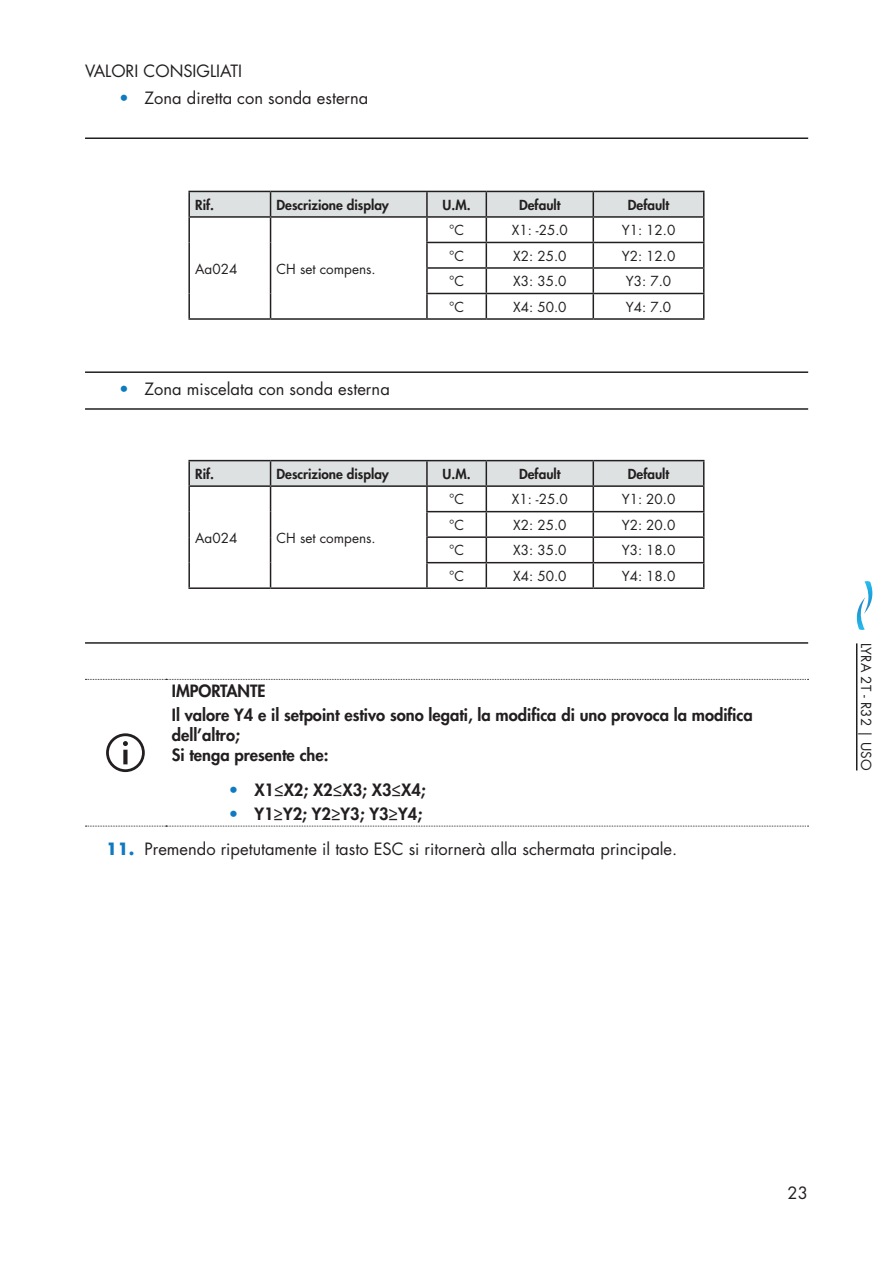
<style>
.page{position:relative;width:893px;height:1263px;background:#fff}
.page>*{position:absolute;margin:0;border:0;box-sizing:border-box;transform-origin:0 0}
.t1{font:800 16.5px/23.9px "Futura Std";color:#231f20}
.t2{font:16.5px "Futura Std";color:#231f20}
.t3{font:13.5px "Futura Std";color:#231f20}
.t4{font:800 13.5px "Futura Std";color:#231f20}
.s1{color:#0f7abf}
.s2{font-weight:700;color:#0f7abf}
</style>
<div class="page">
<hr style="left:856px;top:643px;width:1px;height:127px;background:#231f20">
<hr style="left:85px;top:137px;width:723px;height:2px;background:#231f20">
<hr style="left:85px;top:371px;width:723px;height:2px;background:#231f20">
<hr style="left:85px;top:408px;width:723px;height:2px;background:#231f20">
<hr style="left:85px;top:642px;width:723px;height:2px;background:#231f20">
<svg style="left:85px;top:679px;width:723px;height:1px"></svg>
<svg style="left:85px;top:826px;width:723px;height:1px"></svg>
<svg style="left:106px;top:733px;width:39px;height:39px"></svg>
<hr style="left:188px;top:191px;width:83px;height:1px;background:#231f20">
<hr style="left:188px;top:192px;width:2px;height:24px;background:#231f20">
<hr style="left:188px;top:216px;width:83px;height:2px;background:#231f20">
<hr style="left:188px;top:218px;width:2px;height:24px;background:#231f20">
<hr style="left:188px;top:242px;width:2px;height:26px;background:#231f20">
<hr style="left:188px;top:268px;width:2px;height:25px;background:#231f20">
<hr style="left:188px;top:293px;width:2px;height:25px;background:#231f20">
<svg style="left:189px;top:191px;width:515px;height:127px"></svg>
<hr style="left:188px;top:318px;width:83px;height:2px;background:#231f20">
<hr style="left:271px;top:318px;width:156px;height:2px;background:#231f20">
<hr style="left:427px;top:318px;width:59px;height:2px;background:#231f20">
<hr style="left:486px;top:318px;width:107px;height:2px;background:#231f20">
<hr style="left:593px;top:318px;width:111px;height:2px;background:#231f20">
<hr style="left:188px;top:460px;width:83px;height:1px;background:#231f20">
<hr style="left:188px;top:461px;width:2px;height:24px;background:#231f20">
<hr style="left:271px;top:460px;width:156px;height:1px;background:#231f20">
<hr style="left:427px;top:460px;width:59px;height:1px;background:#231f20">
<hr style="left:486px;top:460px;width:107px;height:1px;background:#231f20">
<hr style="left:593px;top:460px;width:111px;height:1px;background:#231f20">
<hr style="left:188px;top:485px;width:83px;height:2px;background:#231f20">
<hr style="left:188px;top:487px;width:2px;height:25px;background:#231f20">
<hr style="left:188px;top:512px;width:2px;height:25px;background:#231f20">
<hr style="left:188px;top:537px;width:2px;height:26px;background:#231f20">
<hr style="left:188px;top:563px;width:2px;height:24px;background:#231f20">
<svg style="left:189px;top:461px;width:515px;height:126px"></svg>
<hr style="left:188px;top:587px;width:83px;height:2px;background:#231f20">
<hr style="left:271px;top:587px;width:156px;height:2px;background:#231f20">
<hr style="left:427px;top:587px;width:59px;height:2px;background:#231f20">
<hr style="left:486px;top:587px;width:107px;height:2px;background:#231f20">
<hr style="left:593px;top:587px;width:111px;height:2px;background:#231f20">
<svg style="left:857px;top:581px;width:15px;height:49px"></svg>
<p class="t2" style="left:85px;top:61px;width:159px">VALORI CONSIGLIATI</p>
<p class="t2" style="left:119px;top:87px;width:251px"><span class="s1">•</span> Zona diretta con sonda esterna</p>
<p class="t4" style="left:195px;top:196px;width:20px">Rif.</p>
<p class="t4" style="left:277px;top:196px;width:114px">Descrizione display</p>
<p class="t4" style="left:443px;top:196px;width:29px">U.M.</p>
<p class="t4" style="left:519px;top:196px;width:43px">Default</p>
<p class="t4" style="left:628px;top:196px;width:43px">Default</p>
<p class="t3" style="left:195px;top:260px;width:44px">Aa024</p>
<p class="t3" style="left:277px;top:260px;width:101px">CH set compens.</p>
<p class="t2" style="left:119px;top:379px;width:272px"><span class="s1">•</span> Zona miscelata con sonda esterna</p>
<p class="t3" style="left:449px;top:222px;width:17px">°C</p>
<p class="t3" style="left:512px;top:222px;width:58px">X1: -25.0</p>
<p class="t3" style="left:622px;top:222px;width:55px">Y1: 12.0</p>
<p class="t3" style="left:449px;top:247px;width:17px">°C</p>
<p class="t3" style="left:513px;top:247px;width:55px">X2: 25.0</p>
<p class="t3" style="left:622px;top:247px;width:55px">Y2: 12.0</p>
<p class="t3" style="left:449px;top:273px;width:17px">°C</p>
<p class="t3" style="left:513px;top:273px;width:55px">X3: 35.0</p>
<p class="t3" style="left:626px;top:273px;width:47px">Y3: 7.0</p>
<p class="t3" style="left:449px;top:298px;width:17px">°C</p>
<p class="t3" style="left:513px;top:298px;width:55px">X4: 50.0</p>
<p class="t3" style="left:626px;top:298px;width:47px">Y4: 7.0</p>
<p class="t4" style="left:195px;top:465px;width:20px">Rif.</p>
<p class="t4" style="left:277px;top:465px;width:114px">Descrizione display</p>
<p class="t4" style="left:443px;top:465px;width:29px">U.M.</p>
<p class="t4" style="left:519px;top:465px;width:43px">Default</p>
<p class="t4" style="left:628px;top:465px;width:43px">Default</p>
<p class="t3" style="left:195px;top:529px;width:44px">Aa024</p>
<p class="t3" style="left:277px;top:529px;width:101px">CH set compens.</p>
<p class="t3" style="left:449px;top:491px;width:17px">°C</p>
<p class="t3" style="left:512px;top:491px;width:58px">X1: -25.0</p>
<p class="t3" style="left:622px;top:491px;width:55px">Y1: 20.0</p>
<p class="t3" style="left:449px;top:516px;width:17px">°C</p>
<p class="t3" style="left:513px;top:516px;width:55px">X2: 25.0</p>
<p class="t3" style="left:622px;top:516px;width:55px">Y2: 20.0</p>
<p class="t3" style="left:449px;top:542px;width:17px">°C</p>
<p class="t3" style="left:513px;top:542px;width:55px">X3: 35.0</p>
<p class="t3" style="left:622px;top:542px;width:55px">Y3: 18.0</p>
<p class="t3" style="left:449px;top:567px;width:17px">°C</p>
<p class="t3" style="left:513px;top:567px;width:55px">X4: 50.0</p>
<p class="t3" style="left:622px;top:567px;width:55px">Y4: 18.0</p>
<p class="t1" style="left:172px;top:679px;width:582px">IMPORTANTE<br>Il valore Y4 e il setpoint estivo sono legati, la modifica di uno provoca la modifica</p>
<p class="t1" style="left:172px;top:725px;width:158px;line-height:19.8px">dell’altro;<br>Si tenga presente che:</p>
<p class="t1" style="left:229px;top:778px;width:198px"><span class="s1">•</span> X1≤X2; X2≤X3; X3≤X4;</p>
<p class="t1" style="left:229px;top:802px;width:195px"><span class="s1">•</span> Y1≥Y2; Y2≥Y3; Y3≥Y4;</p>
<p class="t2" style="left:106px;top:838px;width:572px"><span class="s2">11.</span> Premendo ripetutamente il tasto ESC si ritornerà alla schermata principale.</p>
<p class="t3" style="left:875px;top:643px;width:129px;rotate:90deg">LYRA 2T - R32 | USO</p>
<p class="t2" style="left:788px;top:1182px;width:22px">23</p>
</div>
